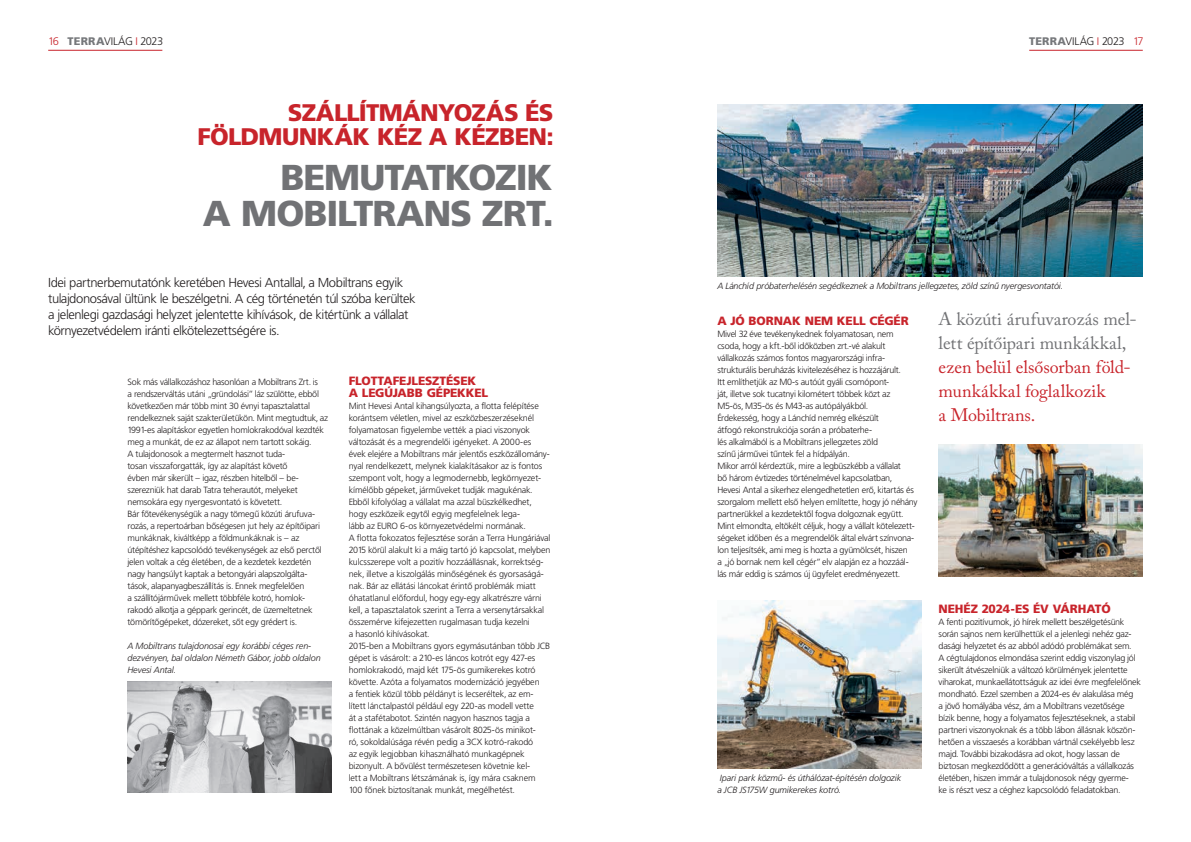
<style>
.page{position:relative;width:1191px;height:842px;background:#fff}
.page>*{position:absolute;margin:0;border:0;box-sizing:border-box;transform-origin:0 0}
.t1{font:900 36px/36px "Frutiger";letter-spacing:-.015em;color:#717275;text-align:right}
.t2{font:900 24px/24px "Frutiger";letter-spacing:-.01em;color:#c8242b;text-align:right}
.t3{font:18px/24px "Adobe Caslon Pro";color:#c8242b}
.t4{font:18px/24px "Adobe Caslon Pro";letter-spacing:.005em;color:#717275}
.t5{font:300 13px/16px "Frutiger";letter-spacing:.005em;color:#231f20}
.t6{font:900 12px/12px "Frutiger";letter-spacing:.01em;color:#c8242b}
.t7{font:300 11px "Frutiger";letter-spacing:.035em;color:#231f20}
.t8{font:300 9px/12px "Frutiger";letter-spacing:.015em;color:#231f20}
.t9{font:italic 300 9px/12px "Frutiger";letter-spacing:.005em;color:#231f20}
.s1{color:#c8242b}
.s2{font-weight:900;color:#76787b}
</style>
<div class="page">
<hr style="left:48px;top:50px;width:114px;height:1px;background:#c8242b">
<hr style="left:1029px;top:50px;width:113px;height:1px;background:#c8242b">
<img style="left:127px;top:682px;width:205px;height:111px">
<img style="left:717px;top:104px;width:425px;height:173px">
<img style="left:717px;top:601px;width:204px;height:168px">
<img style="left:938px;top:445px;width:204px;height:132px">
<p class="t7" style="left:48px;top:35px;width:116px"><span class="s1">16</span> <span class="s2">TERRA</span>VILÁG <span class="s1">I</span> 2023</p>
<p class="t7" style="left:1029px;top:35px;width:115px"><span class="s2">TERRA</span>VILÁG <span class="s1">I</span> 2023 <span class="s1">17</span></p>
<h2 class="t2" style="left:198px;top:100px;width:357px">SZÁLLÍTMÁNYOZÁS ÉS<br>FÖLDMUNKÁK KÉZ A KÉZBEN:</h2>
<h1 class="t1" style="left:203px;top:160px;width:351px">BEMUTATKOZIK<br>A MOBILTRANS ZRT.</h1>
<p class="t5" style="left:48px;top:274px;width:368px">Idei partnerbemutatónk keretében Hevesi Antallal, a Mobiltrans egyik tulajdonosával ültünk le beszélgetni. A cég történetén túl szóba kerültek a jelenlegi gazdasági helyzet jelentette kihívások, de kitértünk a vállalat környezetvédelem iránti elkötelezettségére is.</p>
<p class="t8" style="left:128px;top:376px;width:202px">Sok más vállalkozáshoz hasonlóan a Mobiltrans Zrt. is<br>a rendszerváltás utáni „gründolási” láz szülötte, ebből következően már több mint 30 évnyi tapasztalattal rendelkeznek saját szakterületükön. Mint megtudtuk, az 1991-es alapításkor egyetlen homlokrakodóval kezdték meg a munkát, de ez az állapot nem tartott sokáig.<br>A tulajdonosok a megtermelt hasznot tuda-<br>tosan visszaforgatták, így az alapítást követő<br>évben már sikerült – igaz, részben hitelből – be&shy;szerezniük hat darab Tatra teherautót, melyeket nemsokára egy nyergesvontató is követett.<br>Bár főtevékenységük a nagy tömegű közúti árufuva&shy;rozás, a repertoárban bőségesen jut hely az építőipari munkáknak, kiváltképp a földmunkáknak is – az útépítéshez kapcsolódó tevékenységek az első perctől jelen voltak a cég életében, de a kezdetek kezdetén nagy hangsúlyt kaptak a betongyári alapszolgálta&shy;tások, alapanyagbeszállítás is. Ennek megfelelően<br>a szállítójárművek mellett többféle kotró, homlok&shy;rakodó alkotja a géppark gerincét, de üzemeltetnek tömörítőgépeket, dózereket, sőt egy grédert is.</p>
<p class="t9" style="left:127px;top:640px;width:194px">A Mobiltrans tulajdonosai egy korábbi céges ren&shy;dezvényen, bal oldalon Németh Gábor, jobb oldalon<br>Hevesi Antal.</p>
<h3 class="t6" style="left:349px;top:375px;width:141px">FLOTTAFEJLESZTÉSEK<br>A LEGÚJABB GÉPEKKEL</h3>
<p class="t8" style="left:349px;top:400px;width:203px">Mint Hevesi Antal kihangsúlyozta, a flotta felépítése korántsem véletlen, mivel az eszközbeszerzéseknél folyamatosan figyelembe vették a piaci viszonyok változását és a megrendelői igényeket. A 2000-es<br>évek elejére a Mobiltrans már jelentős eszközállomán - nyal rendelkezett, melynek kialakításakor az is fontos szempont volt, hogy a legmodernebb, legkörnyezet&shy;kímélőbb gépeket, járműveket tudják magukénak.<br>Ebből kifolyólag a vállalat ma azzal büszkélkedhet, hogy eszközeik egytől egyig megfelelnek lega-<br>lább az EURO 6-os környezetvédelmi normának.<br>A flotta fokozatos fejlesztése során a Terra Hungáriával 2015 körül alakult ki a máig tartó jó kapcsolat, melyben kulcsszerepe volt a pozitív hozzáállásnak, korrektség&shy;nek, illetve a kiszolgálás minőségének és gyorsaságá&shy;nak. Bár az ellátási láncokat érintő problémák miatt óhatatlanul előfordul, hogy egy-egy alkatrészre várni kell, a tapasztalatok szerint a Terra a versenytársakkal összemérve kifejezetten rugalmasan tudja kezelni<br>a hasonló kihívásokat.<br>2015-ben a Mobiltrans gyors egymásutánban több JCB gépet is vásárolt: a 210-es láncos kotrót egy 427-es homlokrakodó, majd két 175-ös gumikerekes kotró követte. Azóta a folyamatos modernizáció jegyében<br>a fentiek közül több példányt is lecseréltek, az em&shy;lített lánctalpastól például egy 220-as modell vette<br>át a stafétabotot. Szintén nagyon hasznos tagja a flottának a közelmúltban vásárolt 8025-ös minikot-<br>ró, sokoldalúsága révén pedig a 3CX kotró-rakodó<br>az egyik legjobban kihasználható munkagépnek bizonyult. A bővülést természetesen követnie kel-<br>lett a Mobiltrans létszámának is, így mára csaknem 100 főnek biztosítanak munkát, megélhetést.</p>
<p class="t9" style="left:717px;top:280px;width:347px">A Lánchíd próbaterhelésén segédkeznek a Mobiltrans jellegzetes, zöld színű nyergesvontatói.</p>
<h3 class="t6" style="left:717px;top:315px;width:193px">A JÓ BORNAK NEM KELL CÉGÉR</h3>
<p class="t8" style="left:717px;top:328px;width:201px">Mivel 32 éve tevékenykednek folyamatosan, nem csoda, hogy a kft.-ből időközben zrt.-vé alakult vállalkozás számos fontos magyarországi infra&shy;strukturális beruházás kivitelezéséhez is hozzájárult.<br>Itt említhetjük az M0-s autóút gyáli csomópont-<br>ját, illetve sok tucatnyi kilométert többek közt az M5-ös, M35-ös és M43-as autópályákból.<br>Érdekesség, hogy a Lánchíd nemrég elkészült<br>átfogó rekonstrukciója során a próbaterhe-<br>lés alkalmából is a Mobiltrans jellegzetes zöld<br>színű járművei tűntek fel a hídpályán.<br>Mikor arról kérdeztük, mire a legbüszkébb a vállalat<br>bő három évtizedes történelmével kapcsolatban,<br>Hevesi Antal a sikerhez elengedhetetlen erő, kitartás és szorgalom mellett első helyen említette, hogy jó néhány partnerükkel a kezdetektől fogva dolgoznak együtt.<br>Mint elmondta, eltökélt céljuk, hogy a vállalt kötelezett&shy;ségeket időben és a megrendelők által elvárt színvona&shy;lon teljesítsék, ami meg is hozta a gyümölcsét, hiszen<br>a „jó bornak nem kell cégér” elv alapján ez a hozzáál&shy;lás már eddig is számos új ügyfelet eredményezett.</p>
<p class="t9" style="left:717px;top:772px;width:185px">Ipari park közmű- és úthálózat-építésén dolgozik a JCB JS175W gumikerekes kotró.</p>
<h3 class="t4" style="left:938px;top:307px;width:199px">A közúti árufuvarozás mel&shy;lett építőipari munkákkal,</h3>
<h3 class="t3" style="left:938px;top:355px;width:194px">ezen belül elsősorban föld&shy;munkákkal foglalkozik<br>a Mobiltrans.</h3>
<h3 class="t6" style="left:938px;top:603px;width:173px">NEHÉZ 2024-ES ÉV VÁRHATÓ</h3>
<p class="t8" style="left:938px;top:616px;width:203px">A fenti pozitívumok, jó hírek mellett beszélgetésünk során sajnos nem kerülhettük el a jelenlegi nehéz gaz&shy;dasági helyzetet és az abból adódó problémákat sem.<br>A cégtulajdonos elmondása szerint eddig viszonylag jól sikerült átvészelniük a változó körülmények jelentette viharokat, munkaellátottságuk az idei évre megfelelőnek mondható. Ezzel szemben a 2024-es év alakulása még<br>a jövő homályába vész, ám a Mobiltrans vezetősége bízik benne, hogy a folyamatos fejlesztéseknek, a stabil partneri viszonyoknak és a több lábon állásnak köszön&shy;hetően a visszaesés a korábban vártnál csekélyebb lesz majd. További bizakodásra ad okot, hogy lassan de biztosan megkezdődött a generációváltás a vállalkozás életében, hiszen immár a tulajdonosok négy gyerme-<br>ke is részt vesz a céghez kapcsolódó feladatokban.</p>
</div>
